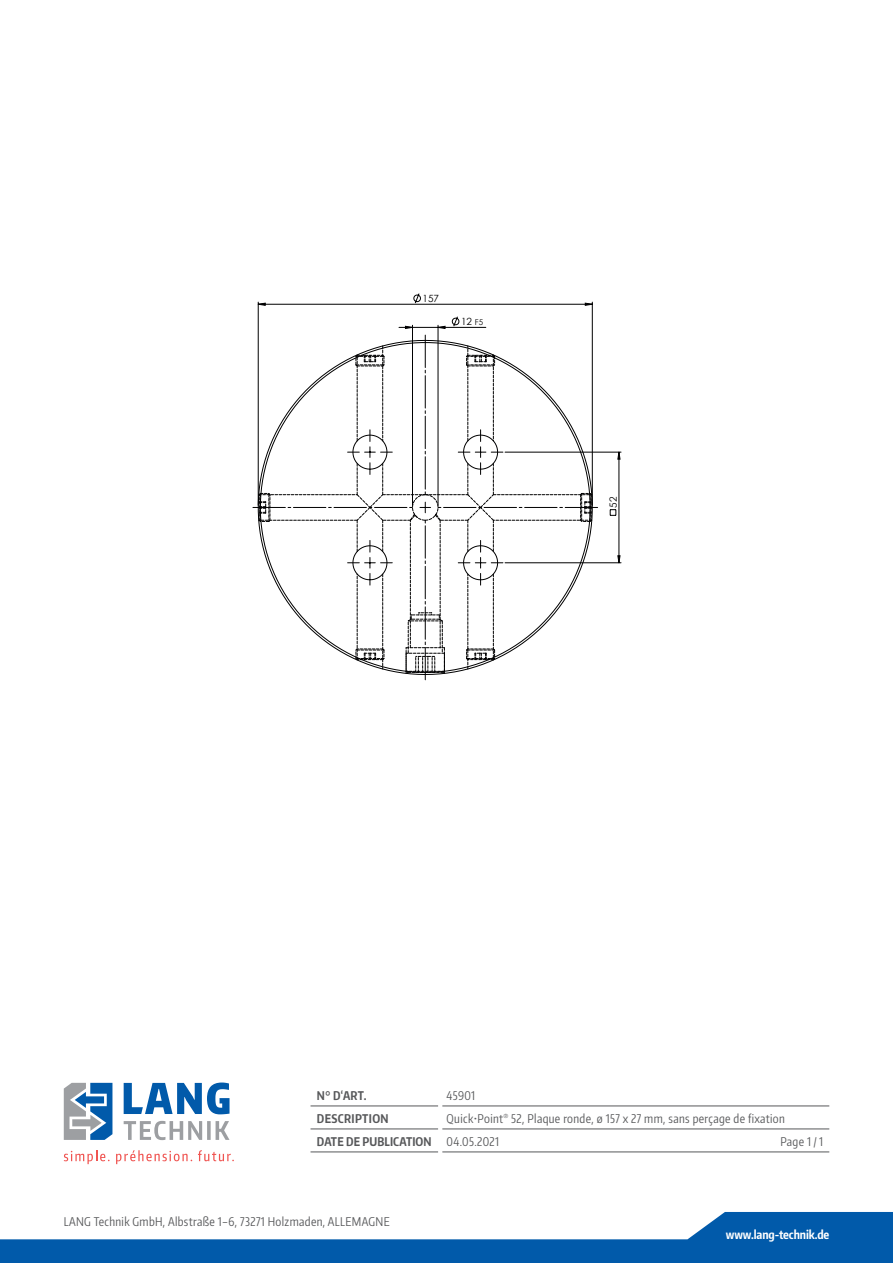
<style>
.page{position:relative;width:893px;height:1263px;background:#fff}
.page>*{position:absolute;margin:0;border:0;box-sizing:border-box;transform-origin:0 0}
.t1{font:12px/23px "Encode Sans Compressed";letter-spacing:.03em;color:#57585a}
.t2{font:700 12px "Encode Sans Compressed";letter-spacing:-.01em;color:#fff}
.t3{font:700 12px "Encode Sans Compressed";letter-spacing:.03em;color:#57585a}
.t4{font:9.9px "Century Gothic";color:#000001}
.s1{font-size:7.95px}
.s2{font-weight:700}
</style>
<div class="page">
<svg style="left:0;top:1212px;width:893px;height:51px;fill:#015aaa"></svg>
<svg style="left:124px;top:1082px;width:106px;height:32px"></svg>
<svg style="left:124px;top:1121px;width:106px;height:19px"></svg>
<svg style="left:64px;top:1083px;width:48px;height:57px"></svg>
<svg style="left:64px;top:1150px;width:46px;height:14px"></svg>
<svg style="left:116px;top:1150px;width:76px;height:14px"></svg>
<svg style="left:198px;top:1150px;width:36px;height:11px"></svg>
<hr style="left:311px;top:1106px;width:127px;height:1px;background:#57585a">
<hr style="left:442px;top:1106px;width:387px;height:1px;background:#57585a">
<hr style="left:311px;top:1129px;width:127px;height:1px;background:#57585a">
<hr style="left:442px;top:1129px;width:387px;height:1px;background:#57585a">
<hr style="left:311px;top:1152px;width:127px;height:1px;background:#57585a">
<hr style="left:442px;top:1152px;width:387px;height:1px;background:#57585a">
<hr style="left:412px;top:325px;width:1px;height:180px;background:#000001">
<hr style="left:438px;top:325px;width:1px;height:180px;background:#000001">
<hr style="left:258px;top:302px;width:1px;height:203px;background:#000001">
<hr style="left:592px;top:302px;width:1px;height:203px;background:#000001">
<hr style="left:505px;top:452px;width:116px;height:1px;background:#000001">
<hr style="left:505px;top:562px;width:116px;height:1px;background:#000001">
<svg style="left:258px;top:293px;width:335px;height:36px"></svg>
<svg style="left:610px;top:452px;width:10px;height:111px"></svg>
<svg style="left:253px;top:335px;width:345px;height:345px"></svg>
<p class="t4" style="left:423px;top:291px;width:18px">157</p>
<p class="t4" style="left:461px;top:315px;width:24px">12 <span class="s1">F5</span></p>
<p class="t4" style="left:606px;top:508px;width:13px;rotate:-90deg">52</p>
<p class="t3" style="left:317px;top:1087px;width:51px">N° D‘ART.</p>
<p class="t1" style="left:447px;top:1083px;width:30px">45901</p>
<p class="t3" style="left:317px;top:1110px;width:73px">DESCRIPTION</p>
<p class="t1" style="left:317px;top:1106px;width:470px;text-indent:130px">Quick•Point<sup>®</sup> 52, Plaque ronde, ø 157 x 27 mm, sans perçage de fixation<br><span class="s2">DATE DE PUBLICATION</span> 04.05.2021</p>
<p class="t1" style="left:780px;top:1129px;width:44px">Page 1 / 1</p>
<p class="t1" style="left:64px;top:1209px;width:328px">LANG Technik GmbH, Albstraße 1–6, 73271 Holzmaden, ALLEMAGNE</p>
<p class="t2" style="left:726px;top:1227px;width:105px">www.lang-technik.de</p>
</div>
